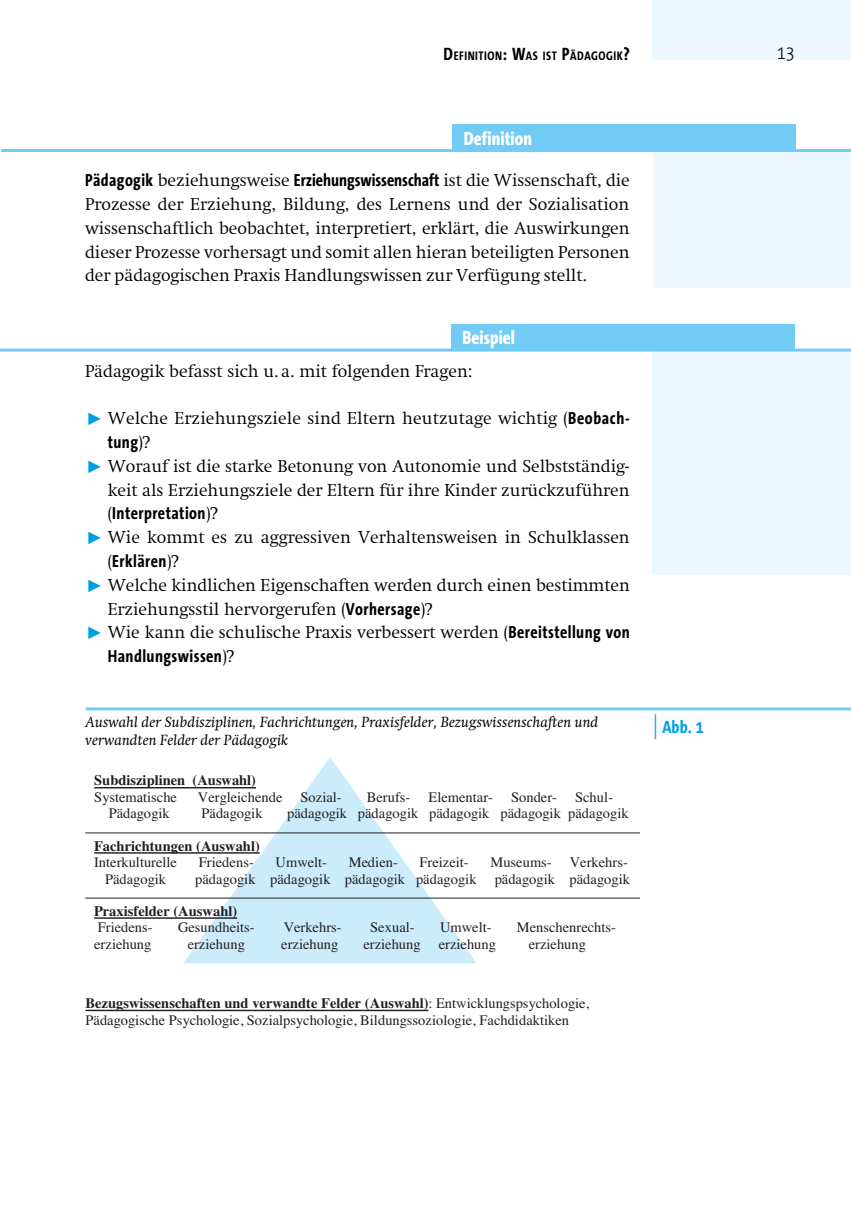
<style>
.page{position:relative;width:851px;height:1219px;background:#fff}
.page>*{position:absolute;margin:0;border:0;box-sizing:border-box;transform-origin:0 0}
.t1{font:800 19px "The Sans Condensed";letter-spacing:.005em;color:#fff}
.t2{font:300 19px "The Sans Condensed";color:#000}
.t3{font:700 18px "The Sans Condensed";color:#009fe3}
.t4{font:300 17.6px/23.8px "Swift LT Std";color:#000;text-align:justify}
.t5{font:700 17.6px "The Sans Condensed";letter-spacing:.025em;color:#000}
.t6{font:italic 15px/18px "Swift LT Std";letter-spacing:.005em;color:#000}
.t7{font:14.4px/16.6px "Times";color:#231f20}
.t8{font:700 14.4px "Times";letter-spacing:.005em;color:#231f20}
.t9{font:700 12.6px "The Sans Condensed";letter-spacing:.045em;color:#000}
.s1{font-size:18px}
.s2{font-family:"The Sans Condensed";font-weight:700}
.s3{font-family:"The Sans Semi Bold Expert";font-weight:400;color:#009fe3}
.s4{font-family:"Swift LT Std";font-weight:300}
.s5{font-weight:700}
.s6{font-weight:300;font-size:25px}
</style>
<div class="page">
<div style="left:652px;top:0;width:198px;height:60px;background:#ecf7fe"></div>
<div style="left:653px;top:151px;width:197px;height:136px;background:#ecf7fe"></div>
<hr style="left:1px;top:149px;width:849px;height:3px;background:#71cbf4">
<div style="left:452px;top:124px;width:343px;height:25px;background:#71cbf4"></div>
<div style="left:652px;top:350px;width:198px;height:225px;background:#ecf7fe"></div>
<hr style="left:0;top:349px;width:850px;height:3px;background:#71cbf4">
<div style="left:451px;top:324px;width:343px;height:25px;background:#71cbf4"></div>
<hr style="left:85px;top:1010px;width:343px;height:1px;background:#231f20">
<svg style="left:183px;top:757px;width:293px;height:206px;fill:#ccecfc"></svg>
<hr style="left:94px;top:787px;width:162px;height:1px;background:#231f20">
<hr style="left:94px;top:852px;width:166px;height:2px;background:#231f20">
<hr style="left:94px;top:917px;width:143px;height:2px;background:#231f20">
<hr style="left:85px;top:832px;width:554px;height:1px;background:#231f20">
<hr style="left:85px;top:898px;width:554px;height:1px;background:#231f20">
<hr style="left:86px;top:707px;width:764px;height:3px;background:#71cbf4">
<p class="t9" style="left:443px;top:48px;width:187px"><span class="s1">D</span>EFINITION<span class="s1">: W</span>AS IST <span class="s1">P</span>ÄDAGOGIK<span class="s1">?</span></p>
<p class="t2" style="left:777px;top:43px;width:19px">13</p>
<p class="t1" style="left:463px;top:128px;width:70px">Definition</p>
<p class="t4" style="left:85px;top:169px;width:546px"><span class="s2">Pädagogik</span> beziehungsweise <span class="s2">Erziehungswissenschaft</span> ist die Wissenschaft, die Prozesse der Erziehung, Bildung, des Lernens und der Sozialisation wissenschaftlich beobachtet, interpretiert, erklärt, die Auswirkungen dieser Prozesse vorhersagt und somit allen hieran beteiligten Personen der pädagogischen Praxis Handlungswissen zur Verfügung stellt.</p>
<p class="t1" style="left:462px;top:327px;width:54px">Beispiel</p>
<p class="t4" style="left:85px;top:359px;width:389px">Pädagogik befasst sich u.a. mit folgenden Fragen:</p>
<p class="t4" style="left:85px;top:407px;width:546px"><span class="s3">˘</span> Welche Erziehungsziele sind Eltern heutzutage wichtig (<span class="s2">Beobach-</span></p>
<p class="t5" style="left:108px;top:432px;width:44px">tung<span class="s4">)?</span></p>
<p class="t4" style="left:85px;top:454px;width:546px;text-align:right"><span class="s3">˘</span> Worauf ist die starke Betonung von Autonomie und Selbstständig&shy;keit als Erziehungsziele der Eltern für ihre Kinder zurückzuführen</p>
<p class="t5" style="left:108px;top:504px;width:111px"><span class="s4">(</span>Interpretation<span class="s4">)?</span></p>
<p class="t4" style="left:85px;top:526px;width:546px"><span class="s3">˘</span> Wie kommt es zu aggressiven Verhaltensweisen in Schulklassen</p>
<p class="t5" style="left:108px;top:551px;width:72px"><span class="s4">(</span>Erklären<span class="s4">)?</span></p>
<p class="t4" style="left:85px;top:573px;width:546px"><span class="s3">˘</span> Welche kindlichen Eigenschaften werden durch einen bestimmten</p>
<p class="t4" style="left:108px;top:597px;width:326px">Erziehungsstil hervorgerufen (<span class="s2">Vorhersage</span>)?</p>
<p class="t4" style="left:85px;top:621px;width:546px"><span class="s3">˘</span> Wie kann die schulische Praxis verbessert werden (<span class="s2">Bereitstellung von</span></p>
<p class="t5" style="left:108px;top:647px;width:128px">Handlungswissen<span class="s4">)?</span></p>
<p class="t6" style="left:86px;top:713px;width:514px">Auswahl der Subdisziplinen, Fachrichtungen, Praxisfelder, Bezugswissenschaften und verwandten Felder der Pädagogik</p>
<p class="t8" style="left:94px;top:767px;width:163px">Subdisziplinen (Auswahl)</p>
<p class="t7" style="left:94px;top:787px;width:84px">Systematische</p>
<p class="t7" style="left:198px;top:787px;width:86px">Vergleichende</p>
<p class="t7" style="left:300px;top:787px;width:43px">Sozial-</p>
<p class="t7" style="left:367px;top:787px;width:45px">Berufs-</p>
<p class="t7" style="left:428px;top:787px;width:186px">Elementar- Sonder- Schul-</p>
<p class="t7" style="left:109px;top:804px;width:63px">Pädagogik</p>
<p class="t7" style="left:201px;top:804px;width:63px">Pädagogik</p>
<p class="t7" style="left:287px;top:804px;width:343px">pädagogik pädagogik pädagogik pädagogik pädagogik</p>
<p class="t8" style="left:94px;top:832px;width:167px">Fachrichtungen (Auswahl)</p>
<p class="t7" style="left:94px;top:853px;width:84px">Interkulturelle</p>
<p class="t7" style="left:199px;top:853px;width:56px">Friedens-</p>
<p class="t7" style="left:275px;top:853px;width:53px">Umwelt-</p>
<p class="t7" style="left:349px;top:853px;width:50px">Medien-</p>
<p class="t7" style="left:419px;top:853px;width:51px">Freizeit-</p>
<p class="t7" style="left:490px;top:853px;width:139px">Museums- Verkehrs-</p>
<p class="t7" style="left:105px;top:870px;width:63px">Pädagogik</p>
<p class="t7" style="left:195px;top:870px;width:283px">pädagogik pädagogik pädagogik pädagogik</p>
<p class="t7" style="left:494px;top:870px;width:137px">pädagogik pädagogik</p>
<p class="t8" style="left:94px;top:897px;width:145px">Praxisfelder (Auswahl)</p>
<p class="t7" style="left:98px;top:918px;width:56px">Friedens-</p>
<p class="t7" style="left:178px;top:918px;width:78px">Gesundheits-</p>
<p class="t7" style="left:283px;top:918px;width:60px">Verkehrs-</p>
<p class="t7" style="left:370px;top:918px;width:46px">Sexual-</p>
<p class="t7" style="left:440px;top:918px;width:53px">Umwelt-</p>
<p class="t7" style="left:517px;top:918px;width:101px">Menschenrechts-</p>
<p class="t7" style="left:94px;top:935px;width:59px">erziehung</p>
<p class="t7" style="left:188px;top:935px;width:59px">erziehung</p>
<p class="t7" style="left:281px;top:935px;width:59px">erziehung</p>
<p class="t7" style="left:363px;top:935px;width:59px">erziehung</p>
<p class="t7" style="left:439px;top:935px;width:59px">erziehung</p>
<p class="t7" style="left:528px;top:935px;width:59px">erziehung</p>
<p class="t7" style="left:85px;top:994px;width:505px"><span class="s5">Bezugswissenschaften und verwandte Felder (Auswahl)</span>: Entwicklungspsychologie,<br>Pädagogische Psychologie, Sozialpsychologie, Bildungssoziologie, Fachdidaktiken</p>
<p class="t3" style="left:652px;top:717px;width:53px"><span class="s6">|</span> Abb. 1</p>
</div>
